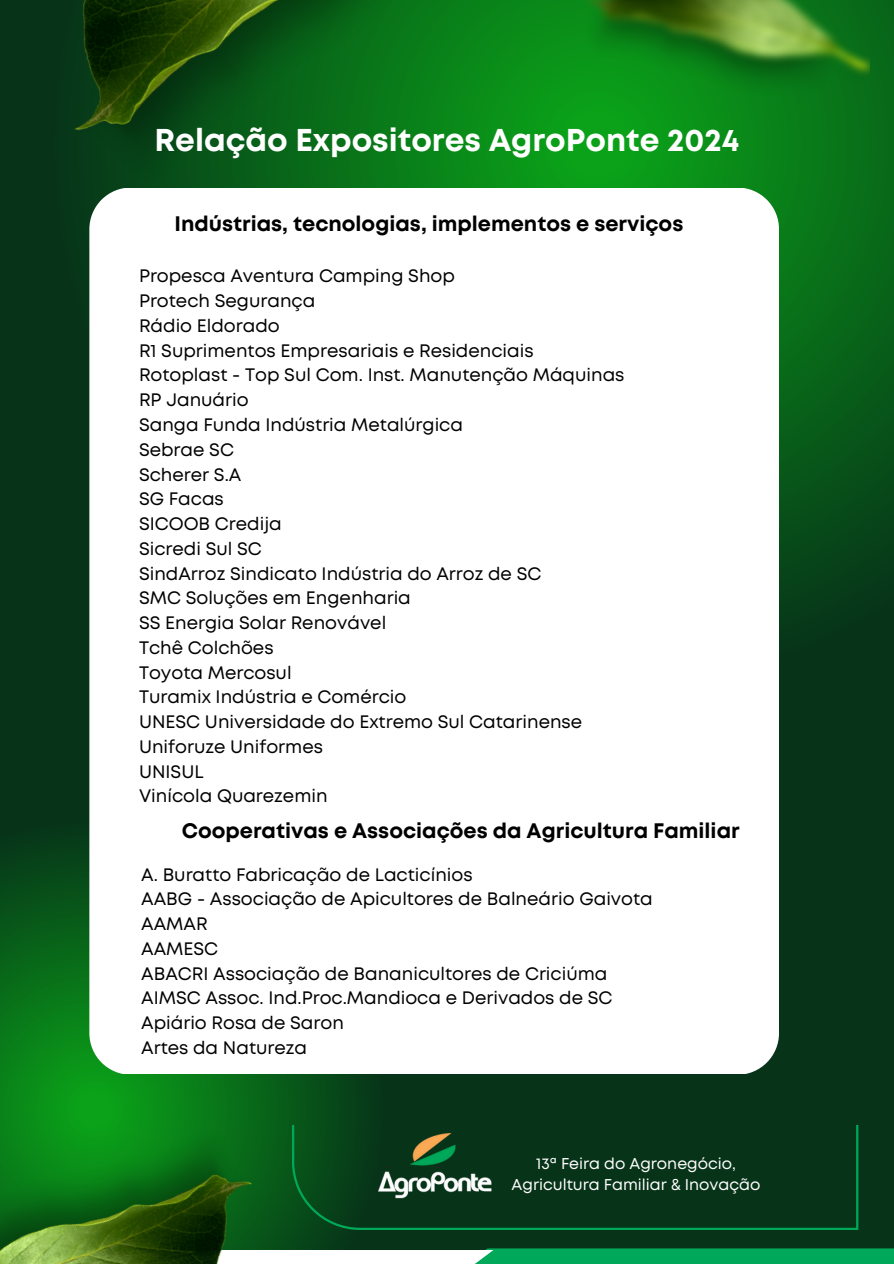
<style>
.page{position:relative;width:894px;height:1264px;background:#fff}
.page>*{position:absolute;margin:0;border:0;box-sizing:border-box;transform-origin:0 0}
.t1{font:700 31.5px "Mont";color:#fff}
.t2{font:700 21px "Mont";color:#000}
.t3{font:18px/24.8px "Mont";color:#000}
.t4{font:15.6px "Mont";color:#fff}
</style>
<div class="page">
<div style="left:0;top:0;width:893px;height:1263px;background:#073419"></div>
<svg style="left:0;top:847px;width:410px;height:401px"></svg>
<svg style="left:519px;top:0;width:374px;height:741px"></svg>
<img style="left:74px;top:0;width:445px;height:187px">
<img style="left:582px;top:0;width:287px;height:99px">
<svg style="left:289px;top:1248px;width:604px;height:15px;background:#48b983"></svg>
<svg style="left:292px;top:1125px;width:566px;height:104px"></svg>
<img style="left:0;top:1067px;width:289px;height:196px">
<img style="left:378px;top:1133px;width:118px;height:34px">
<img style="left:378px;top:1171px;width:118px;height:27px">
<div style="left:89px;top:187px;width:689px;height:886px;background:#fff"></div>
<h3 class="t1" style="left:154px;top:128px;width:586px">Relação Expositores AgroPonte 2024</h3>
<h2 class="t2" style="left:174px;top:216px;width:510px">Indústrias, tecnologias, implementos e serviços</h2>
<p class="t3" style="left:139px;top:265px;width:487px">Propesca Aventura Camping Shop<br>Protech Segurança<br>Rádio Eldorado<br>R1 Suprimentos Empresariais e Residenciais<br>Rotoplast - Top Sul Com. Inst. Manutenção Máquinas<br>RP Januário<br>Sanga Funda Indústria Metalúrgica<br>Sebrae SC<br>Scherer S.A<br>SG Facas<br>SICOOB Credija<br>Sicredi Sul SC<br>SindArroz Sindicato Indústria do Arroz de SC<br>SMC Soluções em Engenharia<br>SS Energia Solar Renovável<br>Tchê Colchões<br>Toyota Mercosul<br>Turamix Indústria e Comércio<br>UNESC Universidade do Extremo Sul Catarinense<br>Uniforuze Uniformes<br>UNISUL<br>Vinícola Quarezemin</p>
<h3 class="t2" style="left:182px;top:823px;width:559px">Cooperativas e Associações da Agricultura Familiar</h3>
<p class="t3" style="left:141px;top:863px;width:513px">A. Buratto Fabricação de Lacticínios<br>AABG - Associação de Apicultores de Balneário Gaivota<br>AAMAR<br>AAMESC<br>ABACRI Associação de Bananicultores de Criciúma<br>AIMSC Assoc. Ind.Proc.Mandioca e Derivados de SC<br>Apiário Rosa de Saron<br>Artes da Natureza</p>
<h1 class="t4" style="left:536px;top:1157px;width:201px">13ª Feira do Agronegócio,</h1>
<h2 class="t4" style="left:511px;top:1179px;width:250px">Agricultura Familiar &amp; Inovação</h2>
</div>
